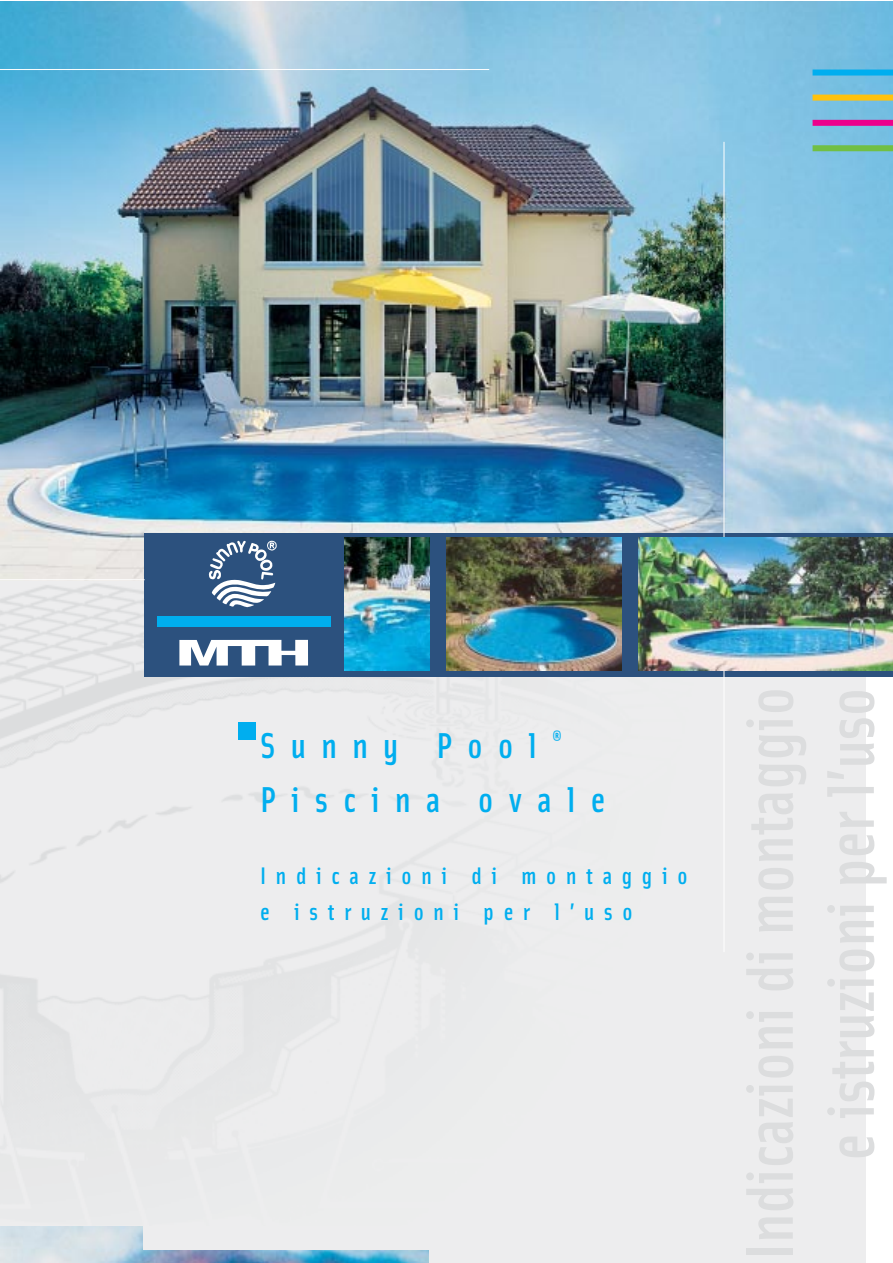
<style>
.page{position:relative;width:893px;height:1263px;background:#fff}
.page>*{position:absolute;margin:0;border:0;box-sizing:border-box;transform-origin:0 0}
.t1{font:67.5px "Solex Medium Lining";color:#dcddde}
.t2{font:500 36px/54px "Solex";letter-spacing:.425em;color:#00aeef}
.t3{font:500 24px/36px "Solex";letter-spacing:.405em;color:#00aeef}
</style>
<div class="page">
<div style="left:1px;top:580px;width:864px;height:683px;background:#ededee"></div>
<img style="left:1px;top:2px;width:891px;height:577px">
<div style="left:145px;top:533px;width:747px;height:144px;background:#2c517e"></div>
<div style="left:812px;top:120px;width:80px;height:6px;background:#ec008c"></div>
<div style="left:812px;top:95px;width:80px;height:6px;background:#ffc20d"></div>
<div style="left:812px;top:145px;width:80px;height:6px;background:#71bf44"></div>
<div style="left:812px;top:70px;width:80px;height:6px;background:#00aeef"></div>
<img style="left:1px;top:1226px;width:427px;height:37px">
<div style="left:143px;top:1226px;width:286px;height:24px;background:#ededee"></div>
<svg style="left:179px;top:640px;width:129px;height:26px"></svg>
<div style="left:157px;top:617px;width:173px;height:10px;background:#00aeef"></div>
<hr style="left:1px;top:69px;width:488px;height:1px;background:#fff">
<hr style="left:723px;top:142px;width:1px;height:810px;background:#fff">
<img style="left:344px;top:537px;width:85px;height:134px">
<img style="left:446px;top:537px;width:175px;height:134px">
<img style="left:638px;top:537px;width:254px;height:134px">
<svg style="left:209px;top:541px;width:67px;height:66px"></svg>
<div style="left:238px;top:722px;width:17px;height:17px;background:#00aeef"></div>
<h2 class="t2" style="left:260px;top:722px;width:347px">Sunny Pool <sup>®<br></sup>Piscina ovale</h2>
<p class="t3" style="left:260px;top:860px;width:429px">Indicazioni di montaggio e istruzioni per l’uso</p>
<h1 class="t1" style="left:827px;top:1161px;width:474px;rotate:-90deg">e istruzioni per l’uso</h1>
</div>
